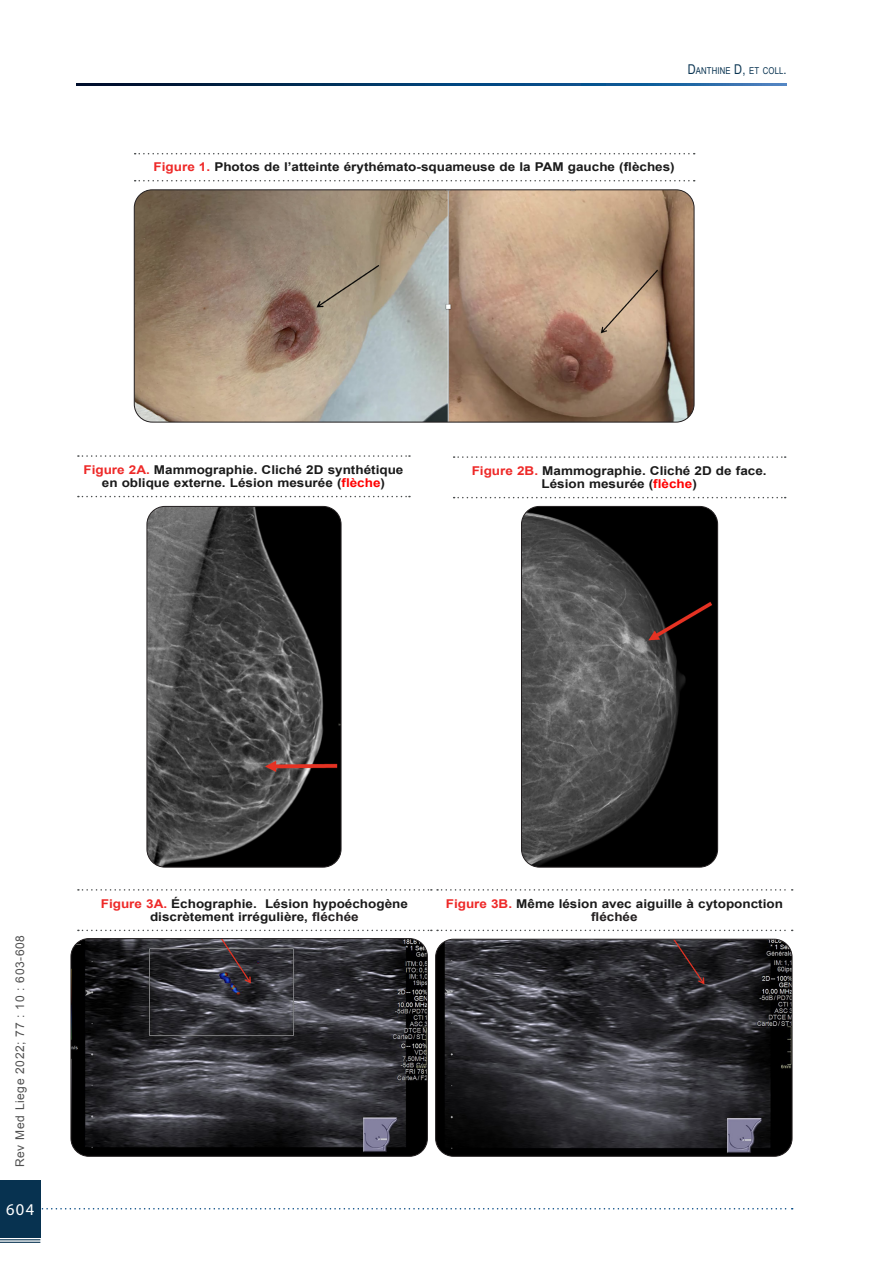
<style>
.page{position:relative;width:893px;height:1263px;background:#fff}
.page>*{position:absolute;margin:0;border:0;box-sizing:border-box;transform-origin:0 0}
.t1{font:16.5px "Myriad Pro";color:#fff}
.Légendes_Tab_et_Fig{font:700 12.15px/13.5px "Arial";color:#1a1a1a;text-align:center;scale:1.11 1}
.t2{font:12px "Arial";letter-spacing:.05em;color:#505050}
.t3{font:9.45px "Arial Narrow";letter-spacing:.015em;color:#073250}
.s1{font-size:13.5px}
.s2{color:#ee2928}
.s3{color:#f00}
.s4{color:#231f20}
</style>
<div class="page">
<svg style="left:40px;top:1208px;width:753px;height:1px"></svg>
<div style="left:0;top:1180px;width:40px;height:57px;background:#073250"></div>
<hr style="left:0;top:1239px;width:40px;height:1px;background:#073250">
<hr style="left:0;top:1242px;width:40px;height:1px;background:#073250">
<svg style="left:77px;top:84px;width:710px;height:1px"></svg>
<img style="left:134px;top:190px;width:560px;height:232px">
<div style="left:134px;top:189px;width:560px;height:233px;border:1px solid #231f20;border-radius:18px"></div>
<img style="left:147px;top:506px;width:194px;height:361px">
<div style="left:147px;top:506px;width:194px;height:361px;border:1px solid #231f20;border-radius:18px"></div>
<img style="left:521px;top:506px;width:197px;height:361px">
<div style="left:521px;top:506px;width:197px;height:361px;border:1px solid #231f20;border-radius:18px"></div>
<svg style="left:135px;top:153px;width:560px;height:1px"></svg>
<svg style="left:135px;top:180px;width:560px;height:1px"></svg>
<img style="left:71px;top:938px;width:356px;height:218px">
<div style="left:71px;top:938px;width:357px;height:219px;border:1px solid #231f20;border-radius:18px"></div>
<img style="left:436px;top:939px;width:356px;height:217px">
<div style="left:435px;top:939px;width:357px;height:218px;border:1px solid #231f20;border-radius:18px"></div>
<svg style="left:454px;top:456px;width:332px;height:2px"></svg>
<svg style="left:454px;top:497px;width:332px;height:1px"></svg>
<svg style="left:78px;top:455px;width:332px;height:2px"></svg>
<svg style="left:78px;top:496px;width:332px;height:1px"></svg>
<svg style="left:78px;top:889px;width:715px;height:2px"></svg>
<svg style="left:78px;top:930px;width:715px;height:1px"></svg>
<p class="t3" style="left:688px;top:63px;width:101px"><span class="s1">D</span>ANTHINE <span class="s1">D,</span> ET COLL<span class="s1">.</span></p>
<p class="Légendes_Tab_et_Fig" style="left:154px;top:161px;width:471px"><span class="s2">Figure 1.</span> Photos de l’atteinte érythémato-squameuse de la PAM gauche (flèches)</p>
<p class="Légendes_Tab_et_Fig" style="left:83px;top:463px;width:290px"><span class="s2">Figure 2A.</span> Mammographie. Cliché 2D synthétique en oblique externe. Lésion mesurée (<span class="s3">flèche</span>)</p>
<p class="Légendes_Tab_et_Fig" style="left:472px;top:464px;width:267px"><span class="s2">Figure 2B.</span> Mammographie. Cliché 2D de face.<br>Lésion mesurée (<span class="s3">flèche</span>)</p>
<p class="t2" style="left:12px;top:1167px;width:234px;rotate:-90deg">Rev Med Liege 2022; 77 : 10 : 603-608</p>
<h1 class="t1" style="left:6px;top:1199px;width:29px">604</h1>
<p class="Légendes_Tab_et_Fig" style="left:101px;top:897px;width:278px"><span class="s2">Figure 3A.</span> Échographie. Lésion hypoéchogène discrètement irrégulière, <span class="s4">fléchée</span></p>
<p class="Légendes_Tab_et_Fig" style="left:446px;top:897px;width:305px"><span class="s2">Figure 3B.</span> Même lésion avec aiguille à cytoponction <span class="s4">fléchée</span></p>
</div>
